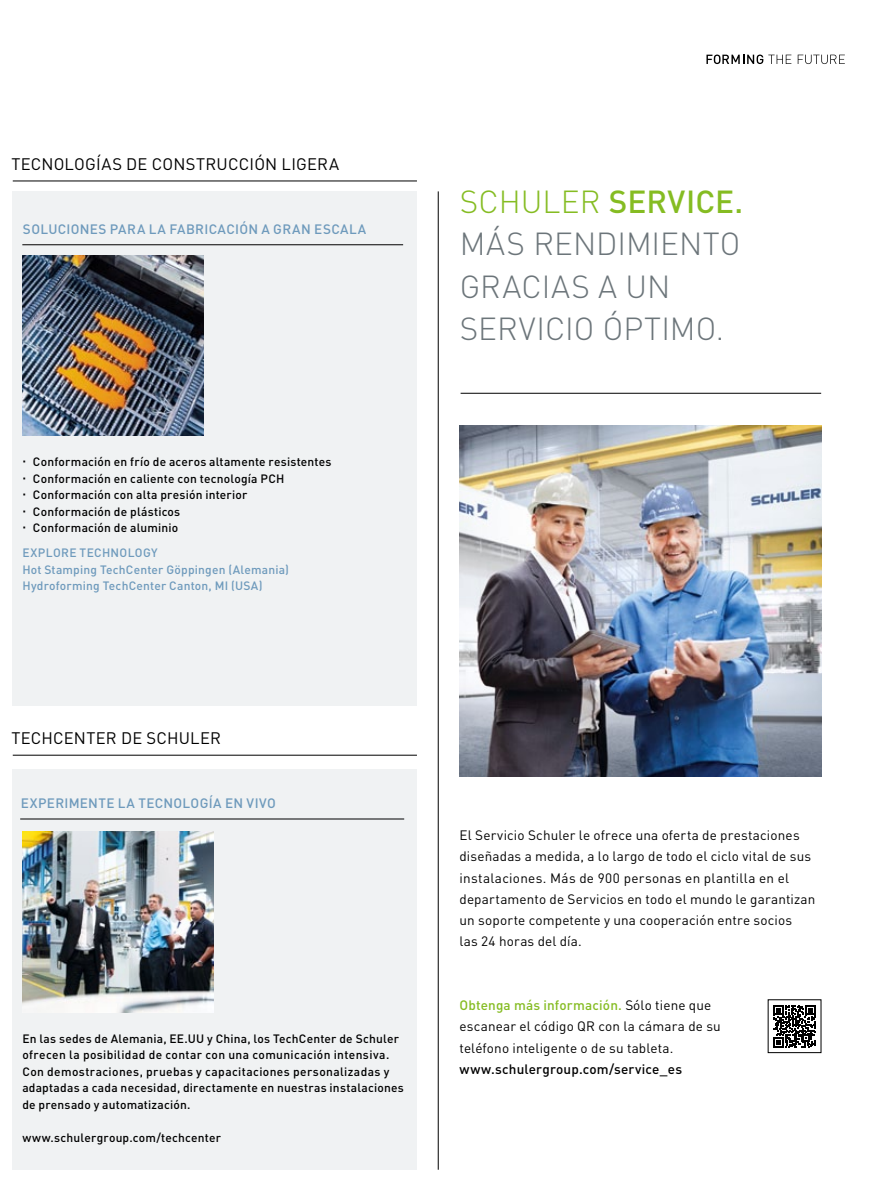
<style>
.page{position:relative;width:885px;height:1191px;background:#fff}
.page>*{position:absolute;margin:0;border:0;box-sizing:border-box;transform-origin:0 0}
.t1{font:300 31.5px/42.5px "DIN Pro";color:#6c757a}
.t2{font:16.5px "DIN Pro";letter-spacing:.01em;color:#000}
.t3{font:13.5px/21.3px "DIN Pro";letter-spacing:.01em;color:#000}
.t4{font:500 13.5px "DIN Pro";letter-spacing:.025em;color:#6e9abc}
.t5{font:500 13.5px "DIN Pro";letter-spacing:.01em;color:#000}
.t6{font:500 12px/16.5px "DIN Pro";letter-spacing:.015em;color:#000}
.t7{font:500 12px/16.5px "DIN Pro";letter-spacing:.015em;color:#6e9abc}
.s1{color:#85bc22}
.s2{font-weight:500;color:#85bc22}
</style>
<div class="page">
<hr style="left:460px;top:393px;width:361px;height:1px;background:#000">
<hr style="left:438px;top:191px;width:1px;height:978px;background:#000">
<svg style="left:773px;top:1005px;width:42px;height:42px"></svg>
<img style="left:459px;top:425px;width:362px;height:351px">
<div style="left:13px;top:191px;width:404px;height:978px;background:#f0f2f3"></div>
<img style="left:22px;top:255px;width:181px;height:181px">
<div style="left:10px;top:706px;width:414px;height:63px;background:#fff"></div>
<img style="left:23px;top:831px;width:191px;height:181px">
<svg style="left:706px;top:55px;width:85px;height:9px"></svg>
<svg style="left:797px;top:55px;width:47px;height:9px"></svg>
<hr style="left:13px;top:181px;width:404px;height:1px;background:#000">
<hr style="left:22px;top:244px;width:381px;height:1px;background:#000">
<hr style="left:13px;top:755px;width:404px;height:1px;background:#000">
<hr style="left:20px;top:818px;width:384px;height:1px;background:#000">
<h2 class="t2" style="left:12px;top:151px;width:173px">Tecnologías de const</h2>
<h2 class="t2" style="left:205px;top:151px;width:134px">rucción ligera</h2>
<p class="t4" style="left:23px;top:218px;width:345px">SOLUCIONES PARA LA FABRICACIÓN A GRAN ESCALA</p>
<p class="t6" style="left:33px;top:452px;width:300px">Conformación en frío de aceros altamente resistentes Conformación en caliente con tecnología PCH Conformación con alta presión interior<br>Conformación de plásticos<br>Conformación de aluminio</p>
<p class="t7" style="left:22px;top:543px;width:17px">Explore</p>
<p class="t7" style="left:80px;top:543px;width:9px">technolo</p>
<p class="t7" style="left:22px;top:543px;width:268px;text-indent:121px">gy<br>Hot Stamping TechCenter Göppingen (Alemania)<br>Hydroforming TechCenter Canton, M I (USA)</p>
<h2 class="t2" style="left:12px;top:725px;width:211px">Techcenter de Schuler</h2>
<p class="t4" style="left:21px;top:792px;width:18px">Experi</p>
<p class="t4" style="left:69px;top:792px;width:21px">mente</p>
<p class="t4" style="left:118px;top:792px;width:31px">la tecnolo</p>
<p class="t4" style="left:200px;top:792px;width:55px">gíaen vivo</p>
<p class="t6" style="left:22px;top:1029px;width:383px">En las sedes de Alemania, EE.UU y China, los TechCenter de Schuler ofrecen la posibilidad de contar con una comunicación intensiva.<br>Con demostraciones, pruebas y capacitaciones personalizadas y adaptadas a cada necesidad, directamente en nuestras instalaciones de prensado y automatización.</p>
<p class="t6" style="left:22px;top:1128px;width:200px">www.schulergroup.com/techcenter</p>
<h1 class="t1" style="left:459px;top:177px;width:285px"><span class="s1">SCHULER</span> <span class="s2">Service.<br></span>MÁS RENDIMIENTO<br>GRACIAS A UN<br>SERVICIO ÓPTIMO.</h1>
<p class="t3" style="left:459px;top:823px;width:357px">El Servicio Schuler le ofrece una oferta de prestaciones diseñadas a medida, a lo largo de todo el ciclo vital de sus instalaciones. Más de 900 personas en plantilla en el departamento de Servicios en todo el mundo le garantizan un soporte competente y una cooperación entre socios<br>las 24 horas del día.</p>
<p class="t3" style="left:459px;top:993px;width:263px"><span class="s2">Obtenga más información.</span> Sólo tiene que escanear el código QR con la cámara de su teléfono inteligente o de su tableta.</p>
<p class="t5" style="left:459px;top:1058px;width:224px">www.schulergroup.com/service_es</p>
</div>
